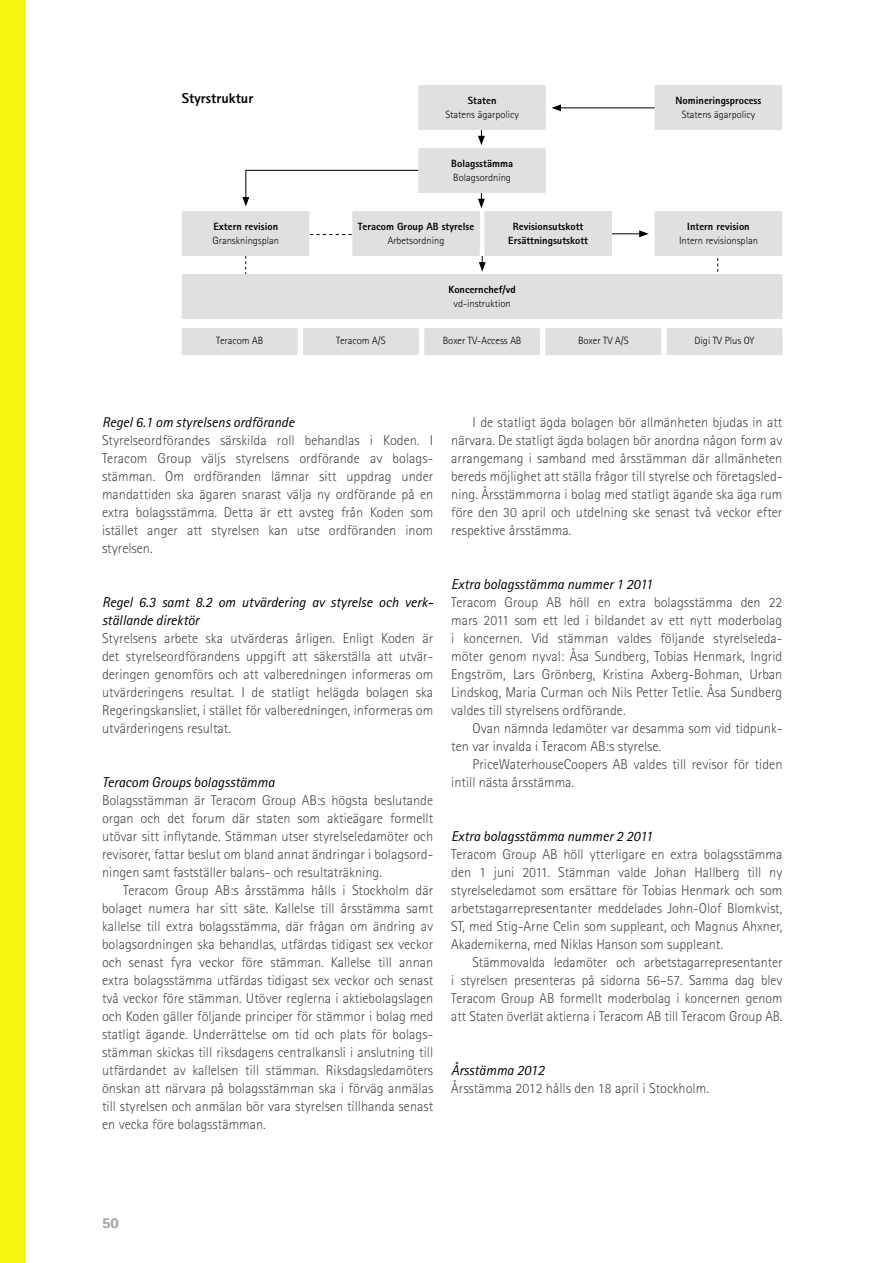
<style>
.page{position:relative;width:893px;height:1263px;background:#fff}
.page>*{position:absolute;margin:0;border:0;box-sizing:border-box;transform-origin:0 0}
.t1{font:800 15px "Rotis Sans Serif Std";color:#aaa}
.tc_11_bröd_1_9_5{font:300 14.25px/18px "Rotis Sans Serif Std";color:#484848;text-align:justify}
.tc_11_bröd_2{font:300 14.25px/18px "Rotis Sans Serif Std";color:#484848;text-align:justify}
.tc_rubbe3_kursiv{font:italic 14.25px/18px "Rotis Sans Serif Std";color:#000}
.tc_11_rubbe_2{font:800 14.25px "Rotis Sans Serif Std";color:#000}
.tc_11_fakta_7_5_9_fe{font:300 10.5px "Rotis Sans Serif Std";color:#000}
.tc_11_fakta_7_5_9_fe-2{font:800 10.5px "Rotis Sans Serif Std";color:#000}
</style>
<div class="page">
<div style="left:0;top:0;width:26px;height:1263px;background:#f7f410"></div>
<svg style="left:245px;top:256px;width:1px;height:18px"></svg>
<svg style="left:310px;top:234px;width:42px;height:1px"></svg>
<div style="left:182px;top:211px;width:127px;height:45px;background:#e0e0e0"></div>
<div style="left:182px;top:274px;width:600px;height:45px;background:#e0e0e0"></div>
<div style="left:182px;top:328px;width:116px;height:27px;background:#e0e0e0"></div>
<div style="left:303px;top:328px;width:116px;height:27px;background:#e0e0e0"></div>
<div style="left:424px;top:328px;width:116px;height:27px;background:#e0e0e0"></div>
<div style="left:545px;top:328px;width:116px;height:27px;background:#e0e0e0"></div>
<div style="left:667px;top:328px;width:115px;height:27px;background:#e0e0e0"></div>
<div style="left:654px;top:211px;width:128px;height:45px;background:#e0e0e0"></div>
<hr style="left:559px;top:107px;width:105px;height:1px;background:#000">
<svg style="left:551px;top:104px;width:10px;height:7px"></svg>
<hr style="left:246px;top:170px;width:174px;height:1px;background:#000">
<hr style="left:608px;top:233px;width:34px;height:1px;background:#000">
<svg style="left:639px;top:230px;width:10px;height:7px"></svg>
<svg style="left:478px;top:130px;width:7px;height:15px"></svg>
<svg style="left:478px;top:193px;width:7px;height:15px"></svg>
<svg style="left:479px;top:256px;width:7px;height:16px"></svg>
<svg style="left:242px;top:170px;width:7px;height:36px"></svg>
<div style="left:654px;top:85px;width:128px;height:45px;background:#e0e0e0"></div>
<div style="left:418px;top:85px;width:128px;height:45px;background:#e0e0e0"></div>
<div style="left:418px;top:148px;width:128px;height:45px;background:#e0e0e0"></div>
<div style="left:352px;top:211px;width:128px;height:45px;background:#e0e0e0"></div>
<div style="left:484px;top:211px;width:128px;height:45px;background:#e0e0e0"></div>
<p class="tc_11_rubbe_2" style="left:182px;top:89px;width:73px">Styrstruktur</p>
<p class="tc_11_fakta_7_5_9_fe-2" style="left:213px;top:219px;width:66px">Extern revision</p>
<p class="tc_11_fakta_7_5_9_fe" style="left:212px;top:234px;width:68px">Granskningsplan</p>
<p class="tc_11_fakta_7_5_9_fe-2" style="left:468px;top:93px;width:30px">Staten</p>
<p class="tc_11_fakta_7_5_9_fe" style="left:445px;top:108px;width:75px">Statens ägarpolicy</p>
<p class="tc_11_fakta_7_5_9_fe-2" style="left:451px;top:156px;width:63px">Bolagsstämma</p>
<p class="tc_11_fakta_7_5_9_fe" style="left:453px;top:171px;width:59px">Bolagsordning</p>
<p class="tc_11_fakta_7_5_9_fe-2" style="left:358px;top:220px;width:118px">Teracom Group AB styrelse</p>
<p class="tc_11_fakta_7_5_9_fe" style="left:388px;top:235px;width:58px">Arbetsordning</p>
<p class="tc_11_fakta_7_5_9_fe-2" style="left:513px;top:220px;width:72px">Revisionsutskott</p>
<p class="tc_11_fakta_7_5_9_fe-2" style="left:508px;top:234px;width:81px">Ersättningsutskott</p>
<p class="tc_11_fakta_7_5_9_fe-2" style="left:448px;top:282px;width:69px">Koncernchef/vd</p>
<p class="tc_11_fakta_7_5_9_fe" style="left:454px;top:297px;width:59px">vd-instruktion</p>
<p class="tc_11_fakta_7_5_9_fe-2" style="left:676px;top:93px;width:87px">Nomineringsprocess</p>
<p class="tc_11_fakta_7_5_9_fe" style="left:682px;top:108px;width:75px">Statens ägarpolicy</p>
<p class="tc_11_fakta_7_5_9_fe-2" style="left:687px;top:219px;width:64px">Intern revision</p>
<p class="tc_11_fakta_7_5_9_fe" style="left:679px;top:234px;width:80px">Intern revisionsplan</p>
<p class="tc_11_fakta_7_5_9_fe" style="left:216px;top:335px;width:49px">Teracom AB</p>
<p class="tc_11_fakta_7_5_9_fe" style="left:336px;top:335px;width:51px">Teracom A/S</p>
<p class="tc_11_fakta_7_5_9_fe" style="left:443px;top:335px;width:80px">Boxer TV-Access AB</p>
<p class="tc_11_fakta_7_5_9_fe" style="left:578px;top:335px;width:52px">Boxer TV A/S</p>
<p class="tc_11_fakta_7_5_9_fe" style="left:695px;top:335px;width:61px">Digi TV Plus OY</p>
<p class="tc_rubbe3_kursiv" style="left:102px;top:413px;width:194px">Regel 6.1 om styrelsens ordförande</p>
<p class="tc_11_bröd_1_9_5" style="left:102px;top:431px;width:333px">Styrelseordförandes särskilda roll behandlas i Koden. I Teracom Group väljs styrelsens ordförande av bolags&shy;stämman. Om ordföranden lämnar sitt uppdrag under mandattiden ska ägaren snarast välja ny ordförande på en extra bolagsstämma. Detta är ett avsteg från Koden som istället anger att styrelsen kan utse ordföranden inom styrelsen.</p>
<p class="tc_rubbe3_kursiv" style="left:102px;top:593px;width:331px">Regel 6.3 samt 8.2 om utvärdering av styrelse och verk&shy;ställande direktör</p>
<p class="tc_11_bröd_1_9_5" style="left:102px;top:629px;width:333px">Styrelsens arbete ska utvärderas årligen. Enligt Koden är det styrelseordförandens uppgift att säkerställa att utvär&shy;deringen genomförs och att valberedningen informeras om utvärderingens resultat. I de statligt helägda bolagen ska Regeringskansliet, i stället för valberedningen, informeras om utvärderingens resultat.</p>
<p class="tc_rubbe3_kursiv" style="left:102px;top:773px;width:174px">Teracom Groups bolagsstämma</p>
<p class="tc_11_bröd_1_9_5" style="left:102px;top:791px;width:333px">Bolagsstämman är Teracom Group AB:s högsta beslutande organ och det forum där staten som aktieägare formellt utövar sitt inflytande. Stämman utser styrelseledamöter och revisorer, fattar beslut om bland annat ändringar i bolagsord&shy;ningen samt fastställer balans- och resultaträkning.</p>
<p class="tc_11_bröd_2" style="left:102px;top:881px;width:333px;text-indent:21px">Teracom Group AB:s årsstämma hålls i Stockholm där bolaget numera har sitt säte. Kallelse till årsstämma samt kallelse till extra bolagsstämma, där frågan om ändring av bolagsordningen ska behandlas, utfärdas tidigast sex veckor och senast fyra veckor före stämman. Kallelse till annan extra bolagsstämma utfärdas tidigast sex veckor och senast två veckor före stämman. Utöver reglerna i aktiebolagslagen och Koden gäller följande principer för stämmor i bolag med statligt ägande. Underrättelse om tid och plats för bolags&shy;stämman skickas till riksdagens centralkansli i anslutning till utfärdandet av kallelsen till stämman. Riksdagsledamöters önskan att närvara på bolagsstämman ska i förväg anmälas till styrelsen och anmälan bör vara styrelsen tillhanda senast en vecka före bolagsstämman.</p>
<p class="tc_11_bröd_2" style="left:451px;top:413px;width:333px;text-indent:21px">I de statligt ägda bolagen bör allmänheten bjudas in att närvara. De statligt ägda bolagen bör anordna någon form av arrangemang i samband med årsstämman där allmänheten bereds möjlighet att ställa frågor till styrelse och företagsled&shy;ning. Årsstämmorna i bolag med statligt ägande ska äga rum före den 30 april och utdelning ske senast två veckor efter respektive årsstämma.</p>
<p class="tc_rubbe3_kursiv" style="left:451px;top:575px;width:203px">Extra bolagsstämma nummer 1 2011</p>
<p class="tc_11_bröd_1_9_5" style="left:451px;top:593px;width:333px">Teracom Group AB höll en extra bolagsstämma den 22 mars 2011 som ett led i bildandet av ett nytt moderbolag i koncernen. Vid stämman valdes följande styrelseleda&shy;möter genom nyval: Åsa Sundberg, Tobias Henmark, Ingrid Engström, Lars Grönberg, Kristina Axberg-Bohman, Urban Lindskog, Maria Curman och Nils Petter Tetlie. Åsa Sundberg valdes till styrelsens ordförande.</p>
<p class="tc_11_bröd_2" style="left:451px;top:719px;width:333px;text-indent:21px">Ovan nämnda ledamöter var desamma som vid tidpunk&shy;ten var invalda i Teracom AB:s styrelse.</p>
<p class="tc_11_bröd_2" style="left:451px;top:755px;width:333px;text-indent:21px">PriceWaterhouseCoopers AB valdes till revisor för tiden intill nästa årsstämma.</p>
<p class="tc_rubbe3_kursiv" style="left:451px;top:827px;width:203px">Extra bolagsstämma nummer 2 2011</p>
<p class="tc_11_bröd_1_9_5" style="left:451px;top:845px;width:333px">Teracom Group AB höll ytterligare en extra bolagsstämma den 1 juni 2011. Stämman valde Johan Hallberg till ny styrelseledamot som ersättare för Tobias Henmark och som arbetstagarrepresentanter meddelades John-Olof Blomkvist, ST, med Stig-Arne Celin som suppleant, och Magnus Ahxner, Akademikerna, med Niklas Hanson som suppleant.</p>
<p class="tc_11_bröd_2" style="left:451px;top:953px;width:333px;text-indent:21px">Stämmovalda ledamöter och arbetstagarrepresentanter i styrelsen presenteras på sidorna 56–57. Samma dag blev Teracom Group AB formellt moderbolag i koncernen genom att Staten överlät aktierna i Teracom AB till Teracom Group AB.</p>
<p class="tc_rubbe3_kursiv" style="left:451px;top:1061px;width:95px">Årsstämma 2012</p>
<p class="tc_11_bröd_1_9_5" style="left:451px;top:1079px;width:259px">Årsstämma 2012 hålls den 18 april i Stockholm.</p>
<p class="t1" style="left:102px;top:1213px;width:18px">50</p>
</div>
